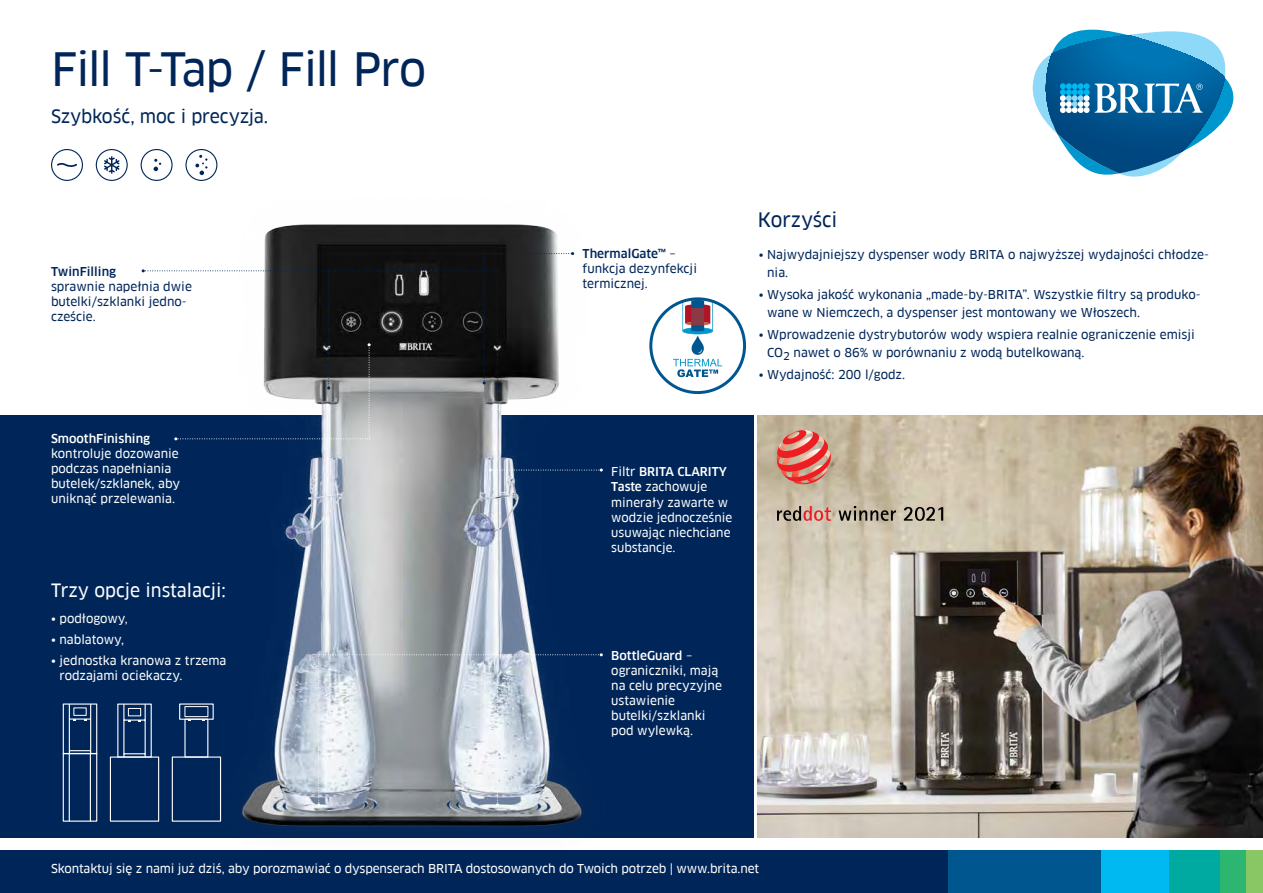
<style>
.page{position:relative;width:1263px;height:893px;background:#fff}
.page>*{position:absolute;margin:0;border:0;box-sizing:border-box;transform-origin:0 0}
.t1{font:45px "Clan Pro News CV";letter-spacing:-.035em;color:#002659}
.t2{font:19.5px "Clan Pro News CV";color:#002659}
.t3{font:18px "Clan Pro News CV";letter-spacing:-.01em;color:#002659}
.t4{font:18px "Clan Pro News CV";color:#fff}
.t5{font:12px/15px "Clan Pro News CV";color:#fff}
.t6{font:12px/18px "Clan Pro News CV";color:#002659}
.t7{font:12px "Clan Pro Medium CV";color:#fff}
.t8{font:12px "Clan Pro Medium CV";color:#002659}
.s1{font-family:"Clan Pro News CV"}
.s2{font-family:"Clan Pro Medium CV"}
</style>
<div class="page">
<div style="left:0;top:415px;width:753px;height:423px;background:#002659"></div>
<img style="left:51px;top:149px;width:707px;height:689px">
<img style="left:758px;top:415px;width:505px;height:423px">
<svg style="left:489px;top:469px;width:114px;height:3px"></svg>
<svg style="left:317px;top:653px;width:286px;height:153px"></svg>
<div style="left:141px;top:149px;width:32px;height:32px;border:1px solid #002659;border-radius:50%"></div>
<svg style="left:154px;top:159px;width:7px;height:12px"></svg>
<div style="left:185px;top:149px;width:32px;height:32px;border:1px solid #002659;border-radius:50%"></div>
<svg style="left:195px;top:155px;width:12px;height:20px"></svg>
<div style="left:51px;top:149px;width:32px;height:32px;border:1px solid #002659;border-radius:50%"></div>
<svg style="left:57px;top:162px;width:20px;height:6px"></svg>
<div style="left:96px;top:149px;width:32px;height:32px;border:1px solid #002659;border-radius:50%"></div>
<svg style="left:104px;top:156px;width:16px;height:18px"></svg>
<div style="left:63px;top:753px;width:34px;height:69px;border:1px solid #fff"></div>
<hr style="left:69px;top:754px;width:1px;height:67px;background:#fff">
<hr style="left:90px;top:754px;width:1px;height:67px;background:#fff">
<div style="left:63px;top:703px;width:34px;height:51px;border:1px solid #fff"></div>
<div style="left:73px;top:707px;width:14px;height:9px;border:1px solid #fff"></div>
<hr style="left:69px;top:704px;width:1px;height:50px;background:#fff">
<hr style="left:90px;top:704px;width:1px;height:50px;background:#fff">
<hr style="left:69px;top:718px;width:22px;height:2px;background:#fff">
<svg style="left:70px;top:750px;width:20px;height:1px"></svg>
<div style="left:117px;top:703px;width:35px;height:55px;border:1px solid #fff"></div>
<div style="left:128px;top:708px;width:13px;height:8px;border:1px solid #fff"></div>
<hr style="left:123px;top:704px;width:1px;height:53px;background:#fff">
<hr style="left:145px;top:704px;width:1px;height:53px;background:#fff">
<hr style="left:124px;top:719px;width:21px;height:2px;background:#fff">
<svg style="left:124px;top:753px;width:21px;height:1px"></svg>
<div style="left:110px;top:756px;width:49px;height:66px;border:1px solid #fff"></div>
<div style="left:179px;top:703px;width:35px;height:17px;border:1px solid #fff"></div>
<div style="left:185px;top:706px;width:23px;height:11px;border:1px solid #fff"></div>
<div style="left:172px;top:756px;width:49px;height:66px;border:1px solid #fff"></div>
<svg style="left:838px;top:506px;width:105px;height:15px;background:#938b7b"></svg>
<svg style="left:777px;top:506px;width:54px;height:15px"></svg>
<svg style="left:777px;top:430px;width:54px;height:54px;background:#db7569"></svg>
<svg style="left:142px;top:252px;width:432px;height:188px"></svg>
<svg style="left:649px;top:297px;width:97px;height:97px"></svg>
<div style="left:0;top:850px;width:948px;height:43px;background:#002659"></div>
<div style="left:948px;top:850px;width:153px;height:43px;background:#00568f"></div>
<div style="left:1101px;top:850px;width:68px;height:43px;background:#00b9f1"></div>
<div style="left:1169px;top:850px;width:51px;height:43px;background:#00aaa0"></div>
<div style="left:1220px;top:850px;width:26px;height:43px;background:#2db66f"></div>
<div style="left:1246px;top:850px;width:17px;height:43px;background:#89c765"></div>
<svg style="left:1033px;top:30px;width:200px;height:147px"></svg>
<h1 class="t1" style="left:51px;top:43px;width:377px">Fill T-Tap / Fill Pro</h1>
<h3 class="t3" style="left:51px;top:105px;width:219px">Szybkość, moc i precyzja.</h3>
<p class="t8" style="left:51px;top:264px;width:67px">TwinFilling</p>
<p class="t6" style="left:51px;top:279px;width:142px;line-height:15px">sprawnie napełnia dwie butelki/szklanki jedno&shy;czeście.</p>
<p class="t7" style="left:51px;top:431px;width:101px">SmoothFinishing</p>
<p class="t5" style="left:51px;top:446px;width:131px">kontroluje dozowanie podczas napełniania butelek/szklanek, aby uniknąć przelewania.</p>
<h3 class="t4" style="left:51px;top:580px;width:176px">Trzy opcje instalacji:</h3>
<p class="t5" style="left:51px;top:611px;width:78px">• podłogowy,</p>
<p class="t5" style="left:51px;top:632px;width:75px">• nablatowy,</p>
<p class="t5" style="left:60px;top:653px;width:168px;text-indent:-9px">• jednostka kranowa z trzema rodzajami ociekaczy.</p>
<p class="t8" style="left:583px;top:246px;width:95px">ThermalGate™ <span class="s1">–</span></p>
<p class="t6" style="left:583px;top:261px;width:116px;line-height:15px">funkcja dezynfekcji termicznej.</p>
<h2 class="t2" style="left:758px;top:208px;width:81px">Korzyści</h2>
<p class="t6" style="left:767px;top:245px;width:443px;text-indent:-8px">• Najwydajniejszy dyspenser wody BRITA o najwyższej wydajności chłodze&shy;nia.</p>
<p class="t6" style="left:767px;top:285px;width:435px;text-indent:-8px">• Wysoka jakość wykonania „made-by-BRITA”. Wszystkie filtry są produko&shy;wane w Niemczech, a dyspenser jest montowany we Włoszech.</p>
<p class="t6" style="left:767px;top:326px;width:429px;text-indent:-8px">• Wprowadzenie dystrybutorów wody wspiera realnie ograniczenie emisji<br>CO<sub>2</sub> nawet o 86% w porównaniu z wodą butelkowaną.</p>
<p class="t6" style="left:759px;top:366px;width:148px">• Wydajność: 200 l/godz.</p>
<p class="t7" style="left:611px;top:465px;width:117px"><span class="s1">Filtr</span> BRITA CLARITY</p>
<p class="t5" style="left:611px;top:480px;width:123px"><span class="s2">Taste</span> zachowuje minerały zawarte w wodzie jednocześnie usuwając niechciane substancje.</p>
<p class="t7" style="left:611px;top:648px;width:83px">BottleGuard <span class="s1">–</span></p>
<p class="t5" style="left:611px;top:663px;width:112px">ograniczniki, mają na celu precyzyjne ustawienie butelki/szklanki pod wylewką.</p>
<p class="t5" style="left:51px;top:861px;width:710px">Skontaktuj się z nami już dziś, aby porozmawiać o dyspenserach BRITA dostosowanych do Twoich potrzeb | www.brita.net</p>
</div>
